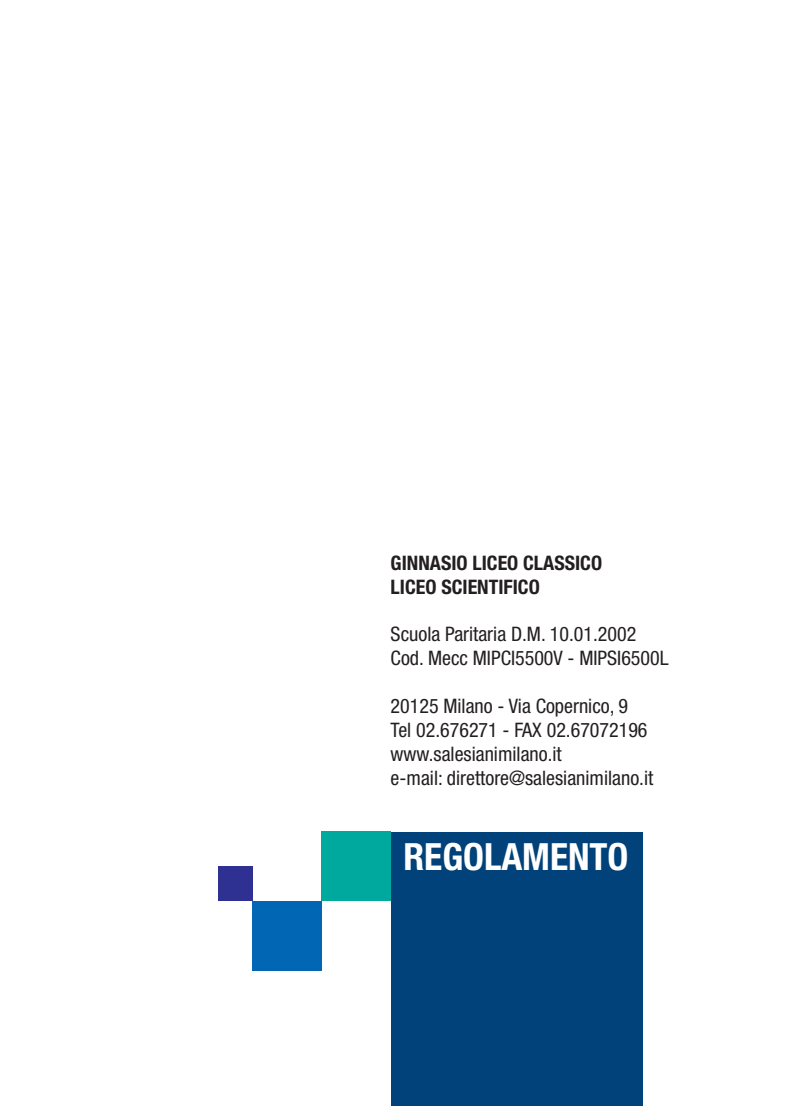
<style>
.page{position:relative;width:787px;height:1106px;background:#fff}
.page>*{position:absolute;margin:0;border:0;box-sizing:border-box;transform-origin:0 0}
.t1{font:700 condensed 37.5px "Helvetica Neue LT Std";color:#fff}
.t2{font:condensed 20px/24px "Helvetica Neue LT Std";color:#231f20}
.t3{font:700 condensed 20px/24px "Helvetica Neue LT Std";color:#231f20}
</style>
<div class="page">
<div style="left:390px;top:833px;width:252px;height:273px;background:#004279"></div>
<div style="left:321px;top:831px;width:69px;height:70px;background:#00a99d"></div>
<div style="left:252px;top:901px;width:69px;height:69px;background:#0166b3"></div>
<div style="left:218px;top:866px;width:34px;height:35px;background:#2e3092"></div>
<p class="t3" style="left:390px;top:550px;width:213px">GINNASIO LICEO CLASSICO<br>LICEO SCIENTIFICO</p>
<p class="t2" style="left:390px;top:622px;width:279px">Scuola Paritaria D.M. 10.01.2002<br>Cod. Mecc MIPCI5500V - MIPSI6500L</p>
<p class="t2" style="left:390px;top:694px;width:264px">20125 Milano - Via Copernico, 9<br>Tel 02.676271 - FAX 02.67072196 www.salesianimilano.it<br>e-mail: direttore@salesianimilano.it</p>
<h1 class="t1" style="left:403px;top:834px;width:226px">REGOLAMENTO</h1>
</div>
